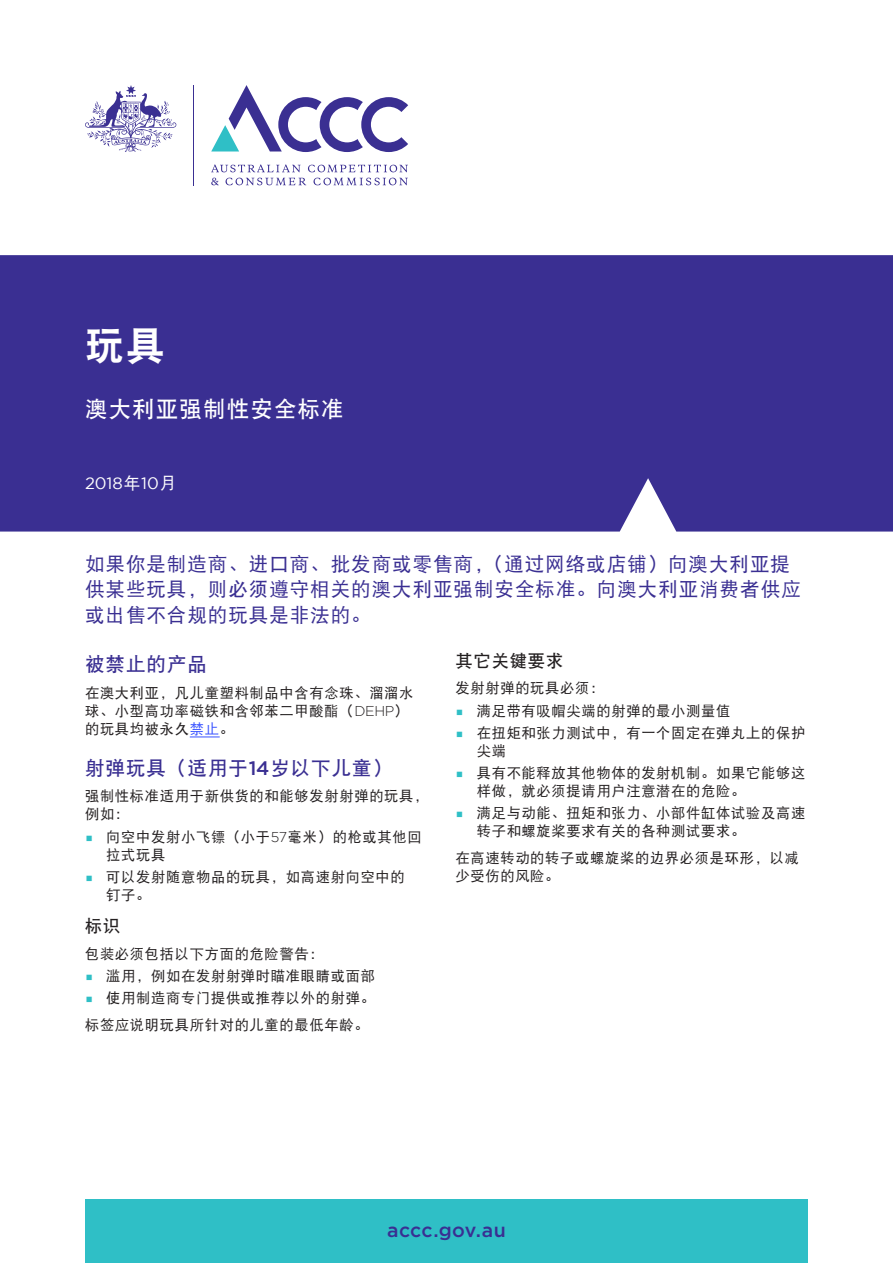
<style>
.page{position:relative;width:893px;height:1263px;background:#fff}
.page>*{position:absolute;margin:0;border:0;box-sizing:border-box;transform-origin:0 0}
.Cover_Title{font:39px "DFP Hei W9";color:#fff}
.Cover_Subtitle{font:22.5px "DFP Hei W7";letter-spacing:.05em;color:#fff}
._01_Body_Intro{font:19.5px/25.5px "DFP Hei W5";letter-spacing:.05em;color:#3a2f92}
._02_Heading_1{font:19.5px "DFP Hei W7";letter-spacing:.05em;color:#3a2f92}
.t1{font:500 19.5px "Gotham";letter-spacing:.015em;color:#3a2f92}
._02_Heading_2_NP{font:17.25px "DFP Hei W7";letter-spacing:.05em;color:#231f20}
._02_Heading_2{font:17.25px "DFP Hei W7";color:#231f20}
.Cover_Date{font:16.5px "Gotham";color:#fff}
._01_Body_text{font:14.25px/18px "DFP Hei W5";letter-spacing:.05em;color:#231f20}
.s1{font-family:"DFP Hei W5"}
.s2{font-family:"DFP Hei W7"}
.s3{font-family:"Gotham";font-weight:300}
.s4{color:#3953ff}
.s5{font-family:"Gotham";font-weight:500}
</style>
<div class="page">
<div style="left:0;top:255px;width:893px;height:276px;background:#3a2f92"></div>
<hr style="left:193px;top:85px;width:1px;height:100px;background:#3a2f92">
<svg style="left:211px;top:165px;width:90px;height:7px"></svg>
<svg style="left:308px;top:165px;width:100px;height:7px"></svg>
<svg style="left:211px;top:178px;width:8px;height:7px"></svg>
<svg style="left:226px;top:178px;width:80px;height:7px"></svg>
<svg style="left:313px;top:178px;width:95px;height:7px"></svg>
<svg style="left:211px;top:85px;width:197px;height:67px"></svg>
<svg style="left:85px;top:85px;width:91px;height:67px"></svg>
<div style="left:85px;top:1199px;width:723px;height:64px;background:#2fbfc6"></div>
<hr style="left:190px;top:737px;width:30px;height:1px;background:#3953ff">
<p class="Cover_Title" style="left:85px;top:325px;width:81px">玩具</p>
<p class="Cover_Subtitle" style="left:85px;top:397px;width:260px">澳大利亚强制性安全标准</p>
<p class="Cover_Date" style="left:85px;top:474px;width:93px">2018<span class="s1">年</span>10<span class="s1">月</span></p>
<p class="_01_Body_Intro" style="left:85px;top:551px;width:717px">如果你是制造商、进口商、批发商或零售商，（通过网络或店铺）向澳大利亚提供某些玩具，则<span class="s2">必须</span>遵守相关的澳大利亚强制安全标准。向澳大利亚消费者供应或出售不合规的玩具是非法的。</p>
<p class="_02_Heading_1" style="left:85px;top:654px;width:123px">被禁止的产品</p>
<p class="_01_Body_text" style="left:85px;top:684px;width:330px">在澳大利亚，凡儿童塑料制品中含有念珠、溜溜水球、小型高功率磁铁和含邻苯二甲酸酯（<span class="s3">DEHP</span>）的玩具均被永久<span class="s4">禁止</span>。</p>
<p class="_02_Heading_1" style="left:85px;top:757px;width:309px">射弹玩具（适用于<span class="s5">14</span>岁以下儿童）</p>
<p class="_01_Body_text" style="left:85px;top:787px;width:345px">强制性标准适用于新供货的和能够发射射弹的玩具，例如：</p>
<p class="_01_Body_text" style="left:106px;top:827px;width:317px">向空中发射小飞镖（小于<span class="s3">57</span>毫米）的枪或其他回拉式玩具</p>
<p class="_01_Body_text" style="left:106px;top:868px;width:300px">可以发射随意物品的玩具，如高速射向空中的钉子。</p>
<p class="_02_Heading_2" style="left:85px;top:917px;width:37px">标识</p>
<p class="_01_Body_text" style="left:85px;top:944px;width:240px">包装必须包括以下方面的危险警告：</p>
<p class="_01_Body_text" style="left:106px;top:967px;width:270px">滥用，例如在发射射弹时瞄准眼睛或面部</p>
<p class="_01_Body_text" style="left:106px;top:989px;width:270px">使用制造商专门提供或推荐以外的射弹。</p>
<p class="_01_Body_text" style="left:85px;top:1015px;width:285px">标签应说明玩具所针对的儿童的最低年龄。</p>
<h2 class="_02_Heading_2_NP" style="left:455px;top:651px;width:109px">其它关键要求</h2>
<p class="_01_Body_text" style="left:455px;top:679px;width:150px">发射射弹的玩具必须：</p>
<p class="_01_Body_text" style="left:477px;top:701px;width:255px">满足带有吸帽尖端的射弹的最小测量值</p>
<p class="_01_Body_text" style="left:477px;top:724px;width:330px">在扭矩和张力测试中，有一个固定在弹丸上的保护尖端</p>
<p class="_01_Body_text" style="left:477px;top:764px;width:330px">具有不能释放其他物体的发射机制。如果它能够这样做，就必须提请用户注意潜在的危险。</p>
<p class="_01_Body_text" style="left:477px;top:804px;width:330px">满足与动能、扭矩和张力、小部件缸体试验及高速转子和螺旋桨要求有关的各种测试要求。</p>
<p class="_01_Body_text" style="left:455px;top:849px;width:345px">在高速转动的转子或螺旋桨的边界必须是环形，以减少受伤的风险。</p>
<p class="t1" style="left:387px;top:1219px;width:120px">accc.gov.au</p>
</div>
